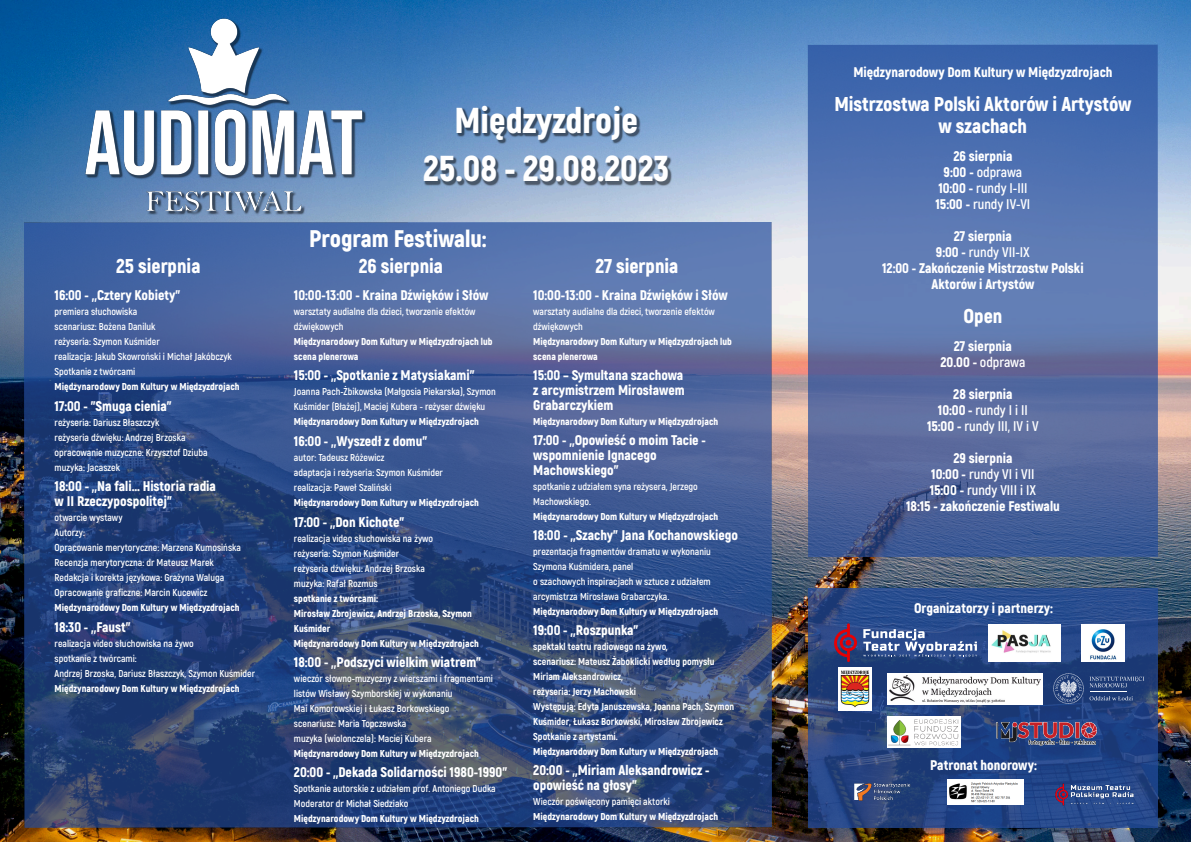
<style>
.page{position:relative;width:1191px;height:842px;background:#fff}
.page>*{position:absolute;margin:0;border:0;box-sizing:border-box;transform-origin:0 0}
.t1{font:900 36px/48px "Akrobat";color:#fff;text-align:center}
.t2{font:900 24px "Akrobat";color:#fff}
.t3{font:900 20px/22px "Akrobat";color:#fff;text-align:center}
.t4{font:900 14px/16px "Akrobat";color:#fff;text-align:center}
.t5{font:700 10px/15px "Akrobat";color:#fff}
.t6{font:900 10px/15px "Akrobat";color:#fff}
.t7{font:800 10px/15px "Akrobat";color:#fff}
.s1{font-weight:700}
</style>
<div class="page">
<img style="left:0;top:0;width:1191px;height:842px">
<img style="left:423px;top:105px;width:250px;height:81px">
<div style="left:808px;top:45px;width:350px;height:512px;background:#244c9c;opacity:.7"></div>
<img style="left:24px;top:222px;width:747px;height:605px">
<img style="left:85px;top:18px;width:282px;height:197px">
<div style="left:808px;top:588px;width:350px;height:239px;background:#244c9c;opacity:.75"></div>
<img style="left:1081px;top:624px;width:43px;height:37px">
<svg style="left:834px;top:623px;width:23px;height:39px"></svg>
<svg style="left:863px;top:629px;width:114px;height:27px;background:#5f77a8"></svg>
<svg style="left:1053px;top:673px;width:91px;height:31px;background:#3a5487"></svg>
<img style="left:1053px;top:771px;width:83px;height:47px">
<img style="left:988px;top:624px;width:72px;height:37px">
<img style="left:991px;top:717px;width:110px;height:30px">
<img style="left:887px;top:673px;width:155px;height:32px">
<img style="left:838px;top:667px;width:33px;height:44px">
<img style="left:887px;top:717px;width:73px;height:30px">
<img style="left:840px;top:769px;width:86px;height:46px">
<img style="left:948px;top:780px;width:76px;height:25px">
<h3 class="t3" style="left:116px;top:255px;width:86px">25 sierpnia</h3>
<h3 class="t4" style="left:55px;top:287px;width:127px">16:00 - „„Cztery Kobiety”</h3>
<p class="t5" style="left:55px;top:304px;width:179px">premiera słuchowiska<br>scenariusz: Bożena Daniluk<br>reżyseria: Szymon Kuśmider<br>realizacja: Jakub Skowroński i Michał Jakóbczyk<br>Spotkanie z twórcami</p>
<p class="t6" style="left:55px;top:379px;width:186px">Międzynarodowy Dom Kultury w Międzyzdrojach</p>
<h3 class="t4" style="left:55px;top:398px;width:119px">17:00 - "Smuga cienia"</h3>
<p class="t5" style="left:55px;top:415px;width:154px">reżyseria: Dariusz Błaszczyk<br>reżyseria dźwięku: Andrzej Brzoska opracowanie muzyczne: Krzysztof Dziuba muzyka: Jacaszek</p>
<h3 class="t4" style="left:55px;top:479px;width:163px;line-height:15px;text-align:left">18:00 - „„Na fali… Historia radia w II Rzeczypospolitej”</h3>
<p class="t5" style="left:55px;top:510px;width:188px">otwarcie wystawy<br>Autorzy:<br>Opracowanie merytoryczne: Marzena Kumosińska Recenzja merytoryczna: dr Mateusz Marek Redakcja i korekta językowa: Grażyna Waluga Opracowanie graficzne: Marcin Kucewicz</p>
<p class="t6" style="left:55px;top:600px;width:186px">Międzynarodowy Dom Kultury w Międzyzdrojach</p>
<h3 class="t4" style="left:55px;top:619px;width:77px">18:30 - „„Faust"</h3>
<p class="t5" style="left:55px;top:636px;width:202px">realizacja video słuchowiska na żywo<br>spotkanie z twórcami:<br>Andrzej Brzoska, Dariusz Błaszczyk, Szymon Kuśmider</p>
<p class="t6" style="left:55px;top:681px;width:186px">Międzynarodowy Dom Kultury w Międzyzdrojach</p>
<h1 class="t1" style="left:423px;top:97px;width:248px">Międzyzdroje<br>25.08 - 29.08.2023</h1>
<h2 class="t2" style="left:309px;top:225px;width:179px">Program Festiwalu:</h2>
<h3 class="t3" style="left:359px;top:255px;width:86px">26 sierpnia</h3>
<h3 class="t4" style="left:294px;top:287px;width:196px">10:00-13:00 - Kraina Dźwięków i Słów</h3>
<p class="t5" style="left:294px;top:304px;width:183px">warsztaty audialne dla dzieci, tworzenie efektów dźwiękowych</p>
<p class="t6" style="left:294px;top:334px;width:200px">Międzynarodowy Dom Kultury w Międzyzdrojach lub scena plenerowa</p>
<h3 class="t4" style="left:294px;top:367px;width:182px">15:00 - „„Spotkanie z Matysiakami”</h3>
<p class="t5" style="left:294px;top:384px;width:203px">Joanna Pach-Żbikowska (Małgosia Piekarska), Szymon<br>Kuśmider (Błażej), Maciej Kubera - reżyser dźwięku</p>
<p class="t6" style="left:294px;top:414px;width:186px">Międzynarodowy Dom Kultury w Międzyzdrojach</p>
<h3 class="t4" style="left:294px;top:433px;width:135px">16:00 - „„Wyszedł z domu”</h3>
<p class="t5" style="left:294px;top:450px;width:151px">autor: Tadeusz Różewicz<br>adaptacja i reżyseria: Szymon Kuśmider realizacja: Paweł Szaliński</p>
<p class="t6" style="left:294px;top:495px;width:186px">Międzynarodowy Dom Kultury w Międzyzdrojach</p>
<h3 class="t4" style="left:294px;top:514px;width:112px">17:00 - „„Don Kichote”</h3>
<p class="t5" style="left:294px;top:531px;width:141px">realizacja video słuchowiska na żywo reżyseria: Szymon Kuśmider reżyseria dźwięku: Andrzej Brzoska muzyka: Rafał Rozmus</p>
<p class="t6" style="left:294px;top:591px;width:186px">spotkanie z twórcami:<br>Mirosław Zbrojewicz, Andrzej Brzoska, Szymon<br>Kuśmider<br>Międzynarodowy Dom Kultury w Międzyzdrojach</p>
<h3 class="t4" style="left:294px;top:654px;width:188px">18:00 - „„Podszyci wielkim wiatrem”</h3>
<p class="t5" style="left:294px;top:671px;width:200px">wieczór słowno-muzyczny z wierszami i fragmentami listów Wisławy Szymborskiej w wykonaniu<br>Mai Komorowskiej i Łukasz Borkowskiego scenariusz: Maria Topczewska<br>muzyka (wiolonczela): Maciej Kubera</p>
<p class="t6" style="left:294px;top:746px;width:186px">Międzynarodowy Dom Kultury w Międzyzdrojach</p>
<h3 class="t4" style="left:294px;top:764px;width:215px">20:00 - „„Dekada Solidarności 1980-1990”</h3>
<p class="t5" style="left:294px;top:781px;width:203px">Spotkanie autorskie z udziałem prof. Antoniego Dudka<br>Moderator dr Michał Siedziako</p>
<p class="t6" style="left:294px;top:811px;width:186px">Międzynarodowy Dom Kultury w Międzyzdrojach</p>
<h3 class="t3" style="left:595px;top:255px;width:84px">27 sierpnia</h3>
<h3 class="t4" style="left:533px;top:287px;width:196px">10:00-13:00 - Kraina Dźwięków i Słów</h3>
<p class="t5" style="left:533px;top:304px;width:183px">warsztaty audialne dla dzieci, tworzenie efektów dźwiękowych</p>
<p class="t6" style="left:533px;top:334px;width:200px">Międzynarodowy Dom Kultury w Międzyzdrojach lub scena plenerowa</p>
<h3 class="t4" style="left:533px;top:368px;width:153px;line-height:15px;text-align:justify">15:00 – Symultana szachowa z arcymistrzem Mirosławem Grabarczykiem</h3>
<p class="t6" style="left:533px;top:414px;width:186px">Międzynarodowy Dom Kultury w Międzyzdrojach</p>
<h3 class="t4" style="left:533px;top:433px;width:174px;line-height:15px;text-align:left">17:00 - „„Opowieść o moim Tacie - wspomnienie Ignacego<br>Machowskiego”</h3>
<p class="t5" style="left:533px;top:479px;width:166px">spotkanie z udziałem syna reżysera, Jerzego<br>Machowskiego.</p>
<p class="t6" style="left:533px;top:509px;width:186px">Międzynarodowy Dom Kultury w Międzyzdrojach</p>
<h3 class="t4" style="left:533px;top:527px;width:206px">18:00 - „„Szachy” Jana Kochanowskiego</h3>
<p class="t5" style="left:533px;top:544px;width:179px">prezentacja fragmentów dramatu w wykonaniu Szymona Kuśmidera, panel<br>o szachowych inspiracjach w sztuce z udziałem arcymistrza Mirosława Grabarczyka.</p>
<p class="t6" style="left:533px;top:604px;width:186px">Międzynarodowy Dom Kultury w Międzyzdrojach</p>
<h3 class="t4" style="left:533px;top:622px;width:107px">19:00 - „„Roszpunka”</h3>
<p class="t7" style="left:533px;top:639px;width:202px">spektakl teatru radiowego na żywo,<br>scenariusz: Mateusz Żaboklicki według pomysłu Miriam Aleksandrowicz,<br>reżyseria: Jerzy Machowski<br>Występują: Edyta Januszewska, Joanna Pach, Szymon Kuśmider, Łukasz Borkowski, Mirosław Zbrojewicz Spotkanie z artystami.</p>
<p class="t6" style="left:533px;top:744px;width:186px">Międzynarodowy Dom Kultury w Międzyzdrojach</p>
<h3 class="t4" style="left:533px;top:763px;width:178px;line-height:15px;text-align:left">20:00 - „„Miriam Aleksandrowicz - opowieść na głosy”</h3>
<p class="t5" style="left:533px;top:794px;width:138px">Wieczór poświęcony pamięci aktorki</p>
<p class="t6" style="left:533px;top:809px;width:186px">Międzynarodowy Dom Kultury w Międzyzdrojach</p>
<h3 class="t4" style="left:853px;top:64px;width:261px">Międzynarodowy Dom Kultury w Międzyzdrojach</h3>
<h3 class="t3" style="left:834px;top:93px;width:298px">Mistrzostwa Polski Aktorów i Artystów w szachach</h3>
<h3 class="t4" style="left:935px;top:148px;width:96px">26 sierpnia<br>9:00 - <span class="s1">odprawa<br></span>10:00 - <span class="s1">rundy I-III<br></span>15:00 - <span class="s1">rundy IV-VI</span></h3>
<h3 class="t4" style="left:882px;top:228px;width:203px">27 sierpnia<br>9:00 - <span class="s1">rundy VII-IX<br></span>12:00 - Zakończenie Mistrzostw Polski<br>Aktorów i Artystów</h3>
<h3 class="t3" style="left:963px;top:305px;width:40px">Open</h3>
<h3 class="t4" style="left:940px;top:338px;width:86px">27 sierpnia<br>20.00 - <span class="s1">odprawa</span></h3>
<h3 class="t4" style="left:927px;top:386px;width:113px">28 sierpnia<br>10:00 - <span class="s1">rundy I i II<br></span>15:00 - <span class="s1">rundy III, IV i V</span></h3>
<h3 class="t4" style="left:906px;top:450px;width:155px">29 sierpnia<br>10:00 - <span class="s1">rundy VI i VII<br></span>15:00 - <span class="s1">rundy VIII i IX<br></span>18:15 - zakończenie Festiwalu</h3>
<h3 class="t4" style="left:914px;top:600px;width:140px">Organizatorzy i partnerzy:</h3>
<h3 class="t4" style="left:930px;top:758px;width:108px">Patronat honorowy:</h3>
</div>
